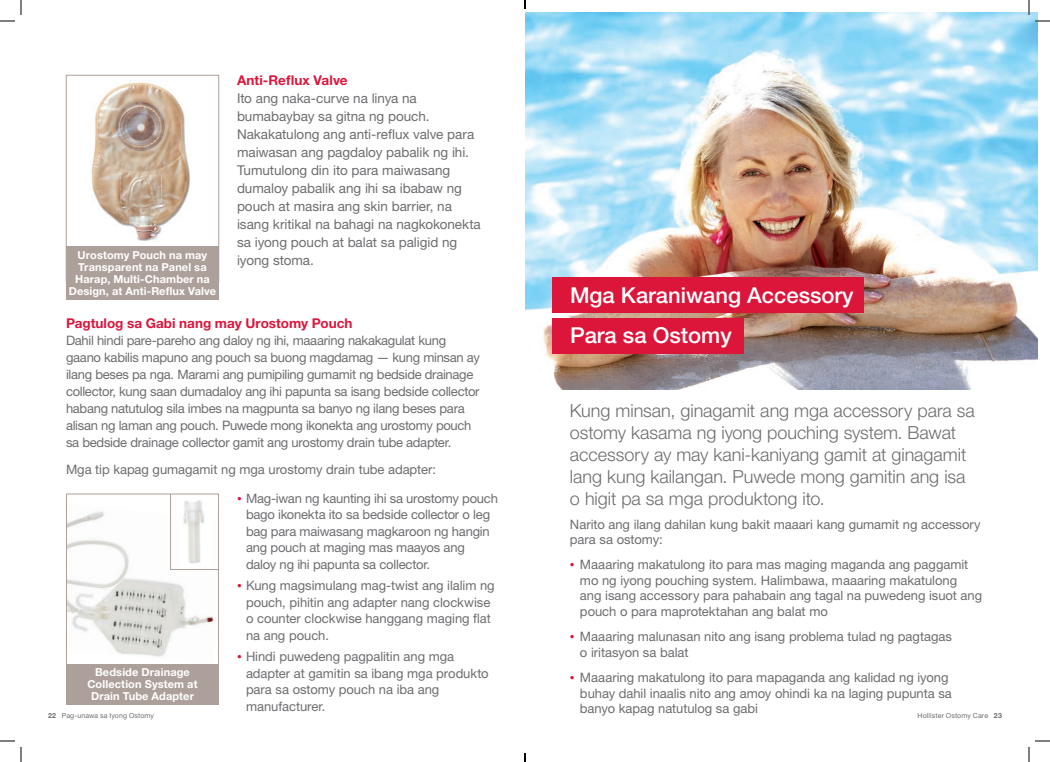
<style>
.page{position:relative;width:1050px;height:762px;background:#fff}
.page>*{position:absolute;margin:0;border:0;box-sizing:border-box;transform-origin:0 0}
.t1{font:500 22px "Helvetica Neue LT Pro";color:#fff}
.Body{font:300 18px/22px "Helvetica Neue LT Pro";letter-spacing:-.005em;color:#6c6d70}
.Subhead_1{font:13.5px/18px "Helvetica Neue LT Pro";letter-spacing:-.005em;color:#6c6d70}
.Heading_1{font:700 13.5px "Helvetica Neue LT Pro";color:#dc153b}
.Body-2{font:13px/15.5px "Helvetica Neue LT Pro";letter-spacing:-.005em;color:#6c6d70}
.Heading_1-2{font:13px/17px "Helvetica Neue LT Pro";letter-spacing:-.02em;color:#6c6d70}
.Subhead_1-2{font:13px/16.5px "Helvetica Neue LT Pro";letter-spacing:-.005em;color:#6c6d70}
.Body-3{font:700 11px/12px "Helvetica Neue LT Pro";letter-spacing:.01em;color:#fff;text-align:center}
.Body-4{font:7px "Helvetica Neue LT Pro";letter-spacing:.015em;color:#6c6d70}
.s1{font-weight:700;color:#dc153b}
.s2{font-size:9.5px;color:#dc153b}
.s3{font-weight:700}
</style>
<div class="page">
<img style="left:91px;top:80px;width:99px;height:161px">
<div style="left:66px;top:75px;width:153px;height:207px;border:1px solid #ada09a"></div>
<div style="left:66px;top:246px;width:153px;height:54px;background:#ada09a"></div>
<img style="left:68px;top:511px;width:146px;height:146px">
<div style="left:66px;top:494px;width:153px;height:211px;border:1px solid #ada09a"></div>
<svg style="left:170px;top:493px;width:49px;height:77px"></svg>
<img style="left:525px;top:12px;width:513px;height:378px">
<div style="left:552px;top:277px;width:312px;height:36px;background:#dc153b"></div>
<div style="left:552px;top:318px;width:192px;height:36px;background:#dc153b"></div>
<div style="left:66px;top:664px;width:153px;height:41px;background:#ada09a"></div>
<svg style="left:0;top:0;width:22px;height:22px"></svg>
<svg style="left:0;top:740px;width:22px;height:22px"></svg>
<svg style="left:1028px;top:0;width:22px;height:22px"></svg>
<svg style="left:1028px;top:740px;width:22px;height:22px"></svg>
<svg style="left:524px;top:0;width:2px;height:9px"></svg>
<svg style="left:524px;top:753px;width:2px;height:9px"></svg>
<p class="Subhead_1" style="left:237px;top:71px;width:245px"><span class="s1">Anti-Reflux Valve<br></span>Ito ang naka-curve na linya na bumabaybay sa gitna ng pouch.<br>Nakakatulong ang anti-reflux valve para maiwasan ang pagdaloy pabalik ng ihi.<br>Tumutulong din ito para maiwasang dumaloy pabalik ang ihi sa ibabaw ng pouch at masira ang skin barrier, na isang kritikal na bahagi na nagkokonekta sa iyong pouch at balat sa paligid ng iyong stoma.</p>
<p class="Body-3" style="left:69px;top:248px;width:149px">Urostomy Pouch na may<br>Transparent na Panel sa<br>Harap, Multi-Chamber na<br>Design, at Anti-Reflux Valve</p>
<p class="t1" style="left:570px;top:282px;width:285px">Mga Karaniwang Accessory</p>
<p class="t1" style="left:570px;top:322px;width:163px">Para sa Ostomy</p>
<p class="Heading_1" style="left:66px;top:314px;width:288px">Pagtulog sa Gabi nang may Urostomy Pouch</p>
<p class="Heading_1-2" style="left:66px;top:331px;width:415px">Dahil hindi pare-pareho ang daloy ng ihi, maaaring nakakagulat kung gaano kabilis mapuno ang pouch sa buong magdamag — kung minsan ay ilang beses pa nga. Marami ang pumipiling gumamit ng bedside drainage collector, kung saan dumadaloy ang ihi papunta sa isang bedside collector habang natutulog sila imbes na magpunta sa banyo ng ilang beses para alisan ng laman ang pouch. Puwede mong ikonekta ang urostomy pouch sa bedside drainage collector gamit ang urostomy drain tube adapter.</p>
<p class="Body-2" style="left:66px;top:462px;width:371px">Mga tip kapag gumagamit ng mga urostomy drain tube adapter:</p>
<p class="Body" style="left:570px;top:399px;width:406px">Kung minsan, ginagamit ang mga accessory para sa ostomy kasama ng iyong pouching system. Bawat accessory ay may kani-kaniyang gamit at ginagamit lang kung kailangan. Puwede mong gamitin ang isa o higit pa sa mga produktong ito.</p>
<p class="Body-2" style="left:570px;top:517px;width:412px;line-height:14.5px">Narito ang ilang dahilan kung bakit maaari kang gumamit ng accessory para sa ostomy:</p>
<p class="Body-2" style="left:580px;top:557px;width:404px;text-indent:-10px"><span class="s2">•</span> Maaaring makatulong ito para mas maging maganda ang paggamit mo ng iyong pouching system. Halimbawa, maaaring makatulong<br>ang isang accessory para pahabain ang tagal na puwedeng isuot ang pouch o para maprotektahan ang balat mo</p>
<p class="Body-2" style="left:580px;top:629px;width:373px;text-indent:-10px"><span class="s2">•</span> Maaaring malunasan nito ang isang problema tulad ng pagtagas o iritasyon sa balat</p>
<p class="Body-2" style="left:580px;top:670px;width:373px;text-indent:-10px"><span class="s2">•</span> Maaaring makatulong ito para mapaganda ang kalidad ng iyong buhay dahil inaalis nito ang amoy ohindi ka na laging pupunta sa banyo kapag natutulog sa gabi</p>
<p class="Subhead_1-2" style="left:246px;top:490px;width:253px;text-indent:-9px"><span class="s2">•</span> Mag-iwan ng kaunting ihi sa urostomy pouch bago ikonekta ito sa bedside collector o leg bag para maiwasang magkaroon ng hangin ang pouch at maging mas maayos ang daloy ng ihi papunta sa collector.</p>
<p class="Subhead_1-2" style="left:246px;top:577px;width:250px;text-indent:-9px"><span class="s2">•</span> Kung magsimulang mag-twist ang ilalim ng pouch, pihitin ang adapter nang clockwise o counter clockwise hanggang maging flat na ang pouch.</p>
<p class="Subhead_1-2" style="left:246px;top:648px;width:244px;text-indent:-9px"><span class="s2">•</span> Hindi puwedeng pagpalitin ang mga adapter at gamitin sa ibang mga produkto para sa ostomy pouch na iba ang manufacturer.</p>
<p class="Body-3" style="left:87px;top:666px;width:112px">Bedside Drainage<br>Collection System at<br>Drain Tube Adapter</p>
<p class="Body-4" style="left:48px;top:711px;width:108px"><span class="s3">22</span> Pag-unawa sa Iyong Ostomy</p>
<p class="Body-4" style="left:918px;top:711px;width:86px">Hollister Ostomy Care <span class="s3">23</span></p>
</div>
